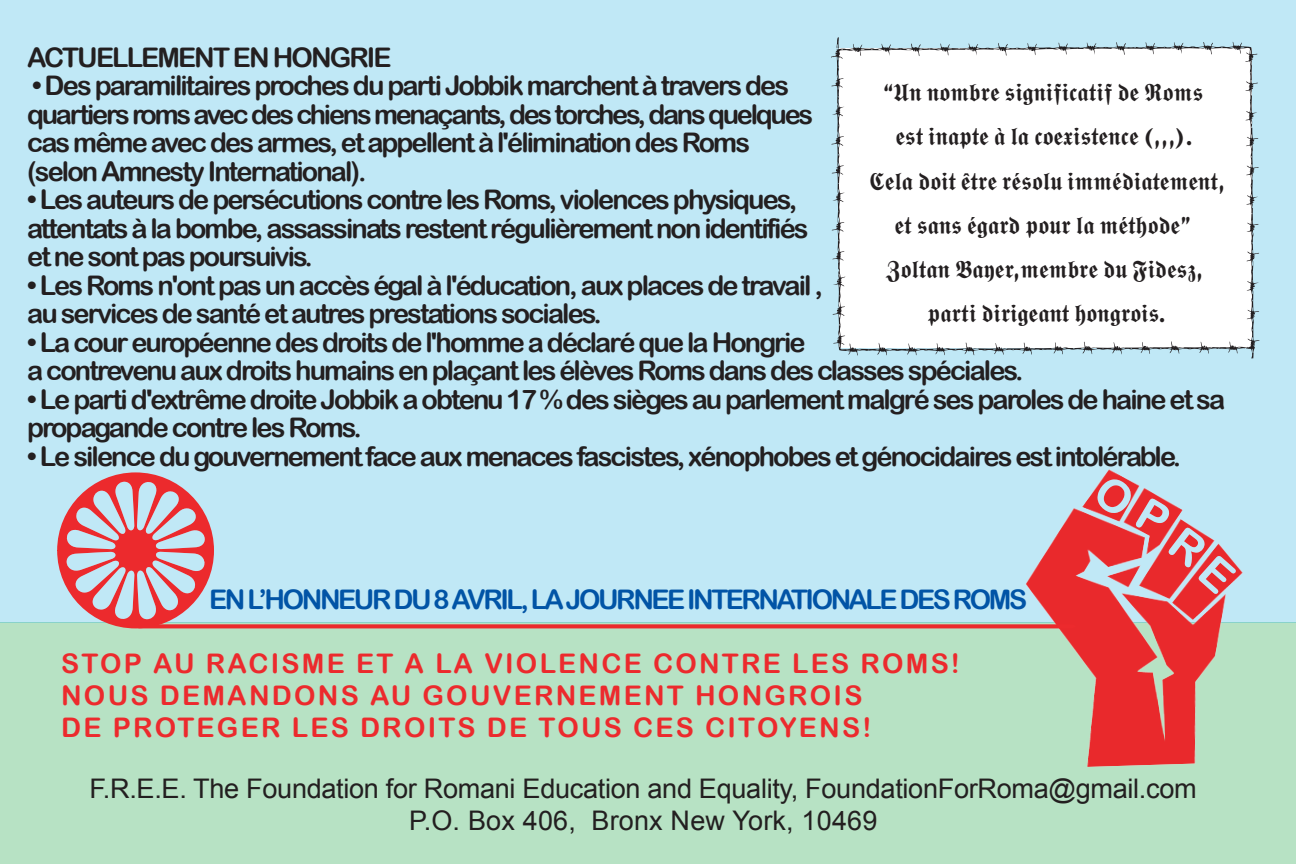
<style>
.page{position:relative;width:1296px;height:864px;background:#fff}
.page>*{position:absolute;margin:0;border:0;box-sizing:border-box;transform-origin:0 0}
.t1{font:27px/28.5px "Arial Rounded MT Bold";letter-spacing:-.07em;color:#231f20}
.t2{font:27px/32.4px "Arial Rounded MT Bold";letter-spacing:.08em;color:#ec2a2d}
.t3{font:27px/32.4px "Arial";letter-spacing:-.01em;color:#231f20;text-align:center}
.t4{font:27px "Arial Rounded MT Bold";letter-spacing:-.09em;color:#0154a6}
.t5{font:700 24px/44.1px "Wittenberger Fraktur";color:#231f20;text-align:center;scale:.96 1}
</style>
<div class="page">
<div style="left:0;top:622px;width:1296px;height:242px;background:#b7e2c4"></div>
<div style="left:0;top:0;width:1296px;height:623px;background:#c0e8f6"></div>
<img style="left:1017px;top:469px;width:238px;height:298px">
<svg style="left:1097px;top:479px;width:139px;height:115px"></svg>
<svg style="left:57px;top:472px;width:1019px;height:156px"></svg>
<hr style="left:57px;top:550px;width:157px;height:1px;background:#ec2a2d">
<svg style="left:831px;top:37px;width:429px;height:322px;background:#f4f7f9"></svg>
<p class="t1" style="left:27px;top:42px;width:366px">ACTUELLEMENT EN HONGRIE</p>
<p class="t1" style="left:27px;top:71px;width:788px">• Des paramilitaires proches du parti Jobbik marchent à travers des quartiers roms avec des chiens menaçants, des torches, dans quelques cas même avec des armes, et appellent à l'élimination des Roms (selon Amnesty International).</p>
<p class="t1" style="left:27px;top:185px;width:783px">• Les auteurs de persécutions contre les Roms, violences physiques, attentats à la bombe, assassinats restent régulièrement non identifiés et ne sont pas poursuivis.</p>
<p class="t1" style="left:27px;top:270px;width:797px">• Les Roms n'ont pas un accès égal à l'éducation, aux places de travail , au services de santé et autres prestations sociales.</p>
<p class="t1" style="left:27px;top:327px;width:998px">• La cour européenne des droits de l'homme a déclaré que la Hongrie<br>a contrevenu aux droits humains en plaçant les élèves Roms dans des classes spéciales.</p>
<p class="t1" style="left:27px;top:384px;width:1200px">• Le parti d'extrême droite Jobbik a obtenu 17 % des sièges au parlement malgré ses paroles de haine et sa propagande contre les Roms.</p>
<p class="t1" style="left:27px;top:441px;width:1156px">• Le silence du gouvernement face aux menaces fascistes, xénophobes et génocidaires est intolérable.</p>
<p class="t5" style="left:869px;top:72px;width:373px">“Un nombre significatif de Roms<br>est inapte à la coexistence (,,,).<br>Cela doit être résolu immédiatement, et sans égard pour la méthode”<br>Zoltan Bayer,membre du Fidesz, parti dirigeant hongrois.</p>
<p class="t4" style="left:209px;top:583px;width:820px">EN L’HONNEUR DU 8 AVRIL, LA JOURNEE INTERNATIONALE DES ROMS</p>
<p class="t2" style="left:61px;top:647px;width:900px">STOP AU RACISME ET A LA VIOLENCE CONTRE LES ROMS!<br>NOUS DEMANDONS AU GOUVERNEMENT HONGROIS<br>DE PROTEGER LES DROITS DE TOUS CES CITOYENS!</p>
<p class="t3" style="left:90px;top:772px;width:1109px">F.R.E.E. The Foundation for Romani Education and Equality, FoundationForRoma@gmail.com<br>P.O. Box 406, Bronx New York, 10469</p>
</div>
